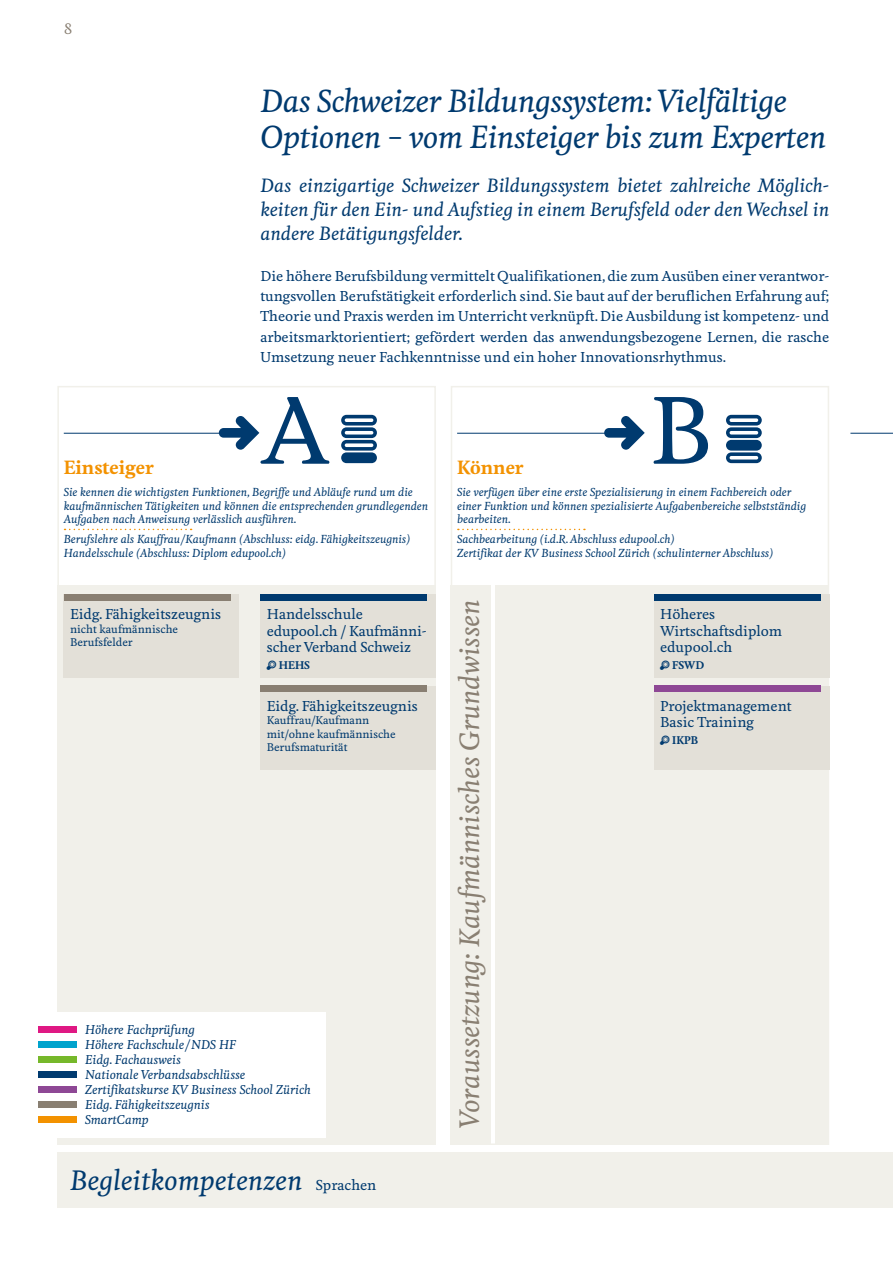
<style>
.page{position:relative;width:893px;height:1263px;background:#fff}
.page>*{position:absolute;margin:0;border:0;box-sizing:border-box;transform-origin:0 0}
.t1{font:500 90px "Feijoa";color:#003a6f}
.Titel{font:italic 500 30px/36px "Feijoa";letter-spacing:-.02em;color:#003a6f}
.t2{font:italic 500 26.25px "Feijoa";color:#897f72}
.t3{font:italic 500 26.25px "Feijoa";color:#003a6f}
.Lead{font:italic 500 18px/24px "Feijoa";color:#003a6f;text-align:justify}
.Titel_Niveau{font:700 18px "Feijoa";color:#f39200}
.t4{font:500 14.25px "Feijoa";color:#897f72}
.Grundtext{font:500 13.5px/20.2px "Feijoa";color:#003a6f;text-align:justify}
.Boxbeschriftung_gros{font:500 13.5px/16.5px "Feijoa";color:#003a6f}
.Legende{font:italic 500 12px "Feijoa";color:#003a6f}
.Grundtext_Niveau{font:italic 500 10.8px/13.5px "Feijoa";color:#003a6f}
.Boxbeschriftung_gros-2{font:500 10.5px/13.5px "Feijoa";color:#003a6f}
.Boxbeschriftung_gros-3{font:700 10.5px "Feijoa";color:#003a6f}
</style>
<div class="page">
<div style="left:57px;top:586px;width:379px;height:559px;background:#f1f0ea"></div>
<div style="left:495px;top:586px;width:334px;height:559px;background:#f1f0ea"></div>
<svg style="left:341px;top:415px;width:36px;height:48px"></svg>
<svg style="left:726px;top:415px;width:36px;height:48px"></svg>
<svg style="left:604px;top:416px;width:41px;height:34px"></svg>
<svg style="left:219px;top:416px;width:40px;height:34px"></svg>
<hr style="left:457px;top:433px;width:156px;height:1px;background:#003a6f">
<hr style="left:64px;top:433px;width:159px;height:1px;background:#003a6f">
<svg style="left:65px;top:529px;width:127px;height:1px"></svg>
<hr style="left:850px;top:433px;width:43px;height:1px;background:#003a6f">
<div style="left:654px;top:686px;width:175px;height:84px;background:#e3e0d8"></div>
<div style="left:654px;top:594px;width:175px;height:84px;background:#e3e0d8"></div>
<div style="left:451px;top:586px;width:40px;height:559px;background:#f1f0ea"></div>
<div style="left:57px;top:1152px;width:836px;height:56px;background:#f1f0ea"></div>
<div style="left:260px;top:686px;width:176px;height:84px;background:#e3e0d8"></div>
<div style="left:64px;top:594px;width:175px;height:84px;background:#e3e0d8"></div>
<div style="left:260px;top:594px;width:176px;height:84px;background:#e3e0d8"></div>
<svg style="left:458px;top:529px;width:127px;height:1px"></svg>
<div style="left:64px;top:594px;width:167px;height:7px;background:#897f72"></div>
<div style="left:260px;top:686px;width:167px;height:6px;background:#897f72"></div>
<div style="left:260px;top:594px;width:167px;height:7px;background:#003a6f"></div>
<div style="left:654px;top:594px;width:167px;height:7px;background:#003a6f"></div>
<div style="left:654px;top:686px;width:167px;height:6px;background:#8e4895"></div>
<div style="left:53px;top:1012px;width:272px;height:125px;background:#fff"></div>
<div style="left:38px;top:1041px;width:39px;height:6px;background:#00a3cd"></div>
<div style="left:38px;top:1101px;width:39px;height:7px;background:#897f72"></div>
<div style="left:38px;top:1086px;width:39px;height:6px;background:#8e4895"></div>
<div style="left:38px;top:1071px;width:39px;height:6px;background:#003a6f"></div>
<div style="left:38px;top:1056px;width:39px;height:6px;background:#76b82a"></div>
<div style="left:38px;top:1026px;width:39px;height:6px;background:#df1883"></div>
<div style="left:38px;top:1116px;width:39px;height:7px;background:#f39200"></div>
<h3 class="t4" style="left:64px;top:20px;width:10px">8</h3>
<p class="Titel" style="left:260px;top:84px;width:567px">Das Schweizer Bildungssystem: Vielfältige<br>Optionen – vom Einsteiger bis zum Experten</p>
<p class="Lead" style="left:260px;top:174px;width:570px">Das einzigartige Schweizer Bildungssystem bietet zahlreiche Möglich&shy;keiten für den Ein- und Aufstieg in einem Berufsfeld oder den Wechsel in andere Betätigungsfelder.</p>
<p class="Grundtext" style="left:260px;top:266px;width:570px">Die höhere Berufsbildung vermittelt Qualifikationen, die zum Ausüben einer verantwor&shy;tungsvollen Berufstätigkeit erforderlich sind. Sie baut auf der beruflichen Erfahrung auf; Theorie und Praxis werden im Unterricht verknüpft. Die Ausbildung ist kompetenz- und arbeitsmarktorientiert; gefördert werden das anwendungsbezogene Lernen, die rasche Umsetzung neuer Fachkenntnisse und ein hoher Innovationsrhythmus.</p>
<p class="t1" style="left:260px;top:374px;width:70px">A</p>
<p class="Titel_Niveau" style="left:64px;top:455px;width:91px">Einsteiger</p>
<p class="Grundtext_Niveau" style="left:64px;top:486px;width:366px">Sie kennen die wichtigsten Funktionen, Begriffe und Abläufe rund um die kaufmännischen Tätigkeiten und können die entsprechenden grundlegenden<br>Aufgaben nach Anweisung verlässlich ausführen.</p>
<p class="Grundtext_Niveau" style="left:64px;top:533px;width:348px">Berufslehre als Kauffrau/Kaufmann (Abschluss: eidg. Fähigkeitszeugnis)<br>Handelsschule (Abschluss: Diplom edupool.ch)</p>
<p class="Boxbeschriftung_gros" style="left:70px;top:606px;width:153px">Eidg. Fähigkeitszeugnis</p>
<p class="Boxbeschriftung_gros-2" style="left:70px;top:622px;width:109px">nicht kaufmännische<br>Berufsfelder</p>
<p class="Boxbeschriftung_gros" style="left:267px;top:606px;width:98px">Handelsschule</p>
<p class="Boxbeschriftung_gros" style="left:267px;top:623px;width:161px">edupool.ch / Kaufmänni&shy;scher Verband Schweiz</p>
<p class="Boxbeschriftung_gros-3" style="left:279px;top:657px;width:33px">HEHS</p>
<p class="Boxbeschriftung_gros" style="left:267px;top:698px;width:153px">Eidg. Fähigkeitszeugnis</p>
<p class="Boxbeschriftung_gros-2" style="left:267px;top:714px;width:130px">Kauffrau/Kaufmann mit/ohne kaufmännische<br>Berufsmaturität</p>
<p class="Legende" style="left:85px;top:1021px;width:111px">Höhere Fachprüfung</p>
<p class="Legende" style="left:85px;top:1036px;width:153px">Höhere Fachschule / NDS HF</p>
<p class="Legende" style="left:85px;top:1051px;width:97px">Eidg. Fachausweis</p>
<p class="Legende" style="left:85px;top:1066px;width:162px">Nationale Verbandsabschlüsse</p>
<p class="Legende" style="left:85px;top:1081px;width:227px">Zertifikatskurse KV Business School Zürich</p>
<p class="Legende" style="left:85px;top:1096px;width:126px">Eidg. Fähigkeitszeugnis</p>
<p class="Legende" style="left:85px;top:1111px;width:65px">SmartCamp</p>
<p class="t3" style="left:70px;top:1163px;width:234px">Begleitkompetenzen</p>
<p class="Grundtext" style="left:316px;top:1175px;width:62px">Sprachen</p>
<p class="t1" style="left:649px;top:374px;width:64px">B</p>
<p class="Titel_Niveau" style="left:457px;top:455px;width:68px">Könner</p>
<p class="Grundtext_Niveau" style="left:457px;top:486px;width:350px">Sie verfügen über eine erste Spezialisierung in einem Fachbereich oder einer Funktion und können spezialisierte Aufgabenbereiche selbstständig bearbeiten.</p>
<p class="Grundtext_Niveau" style="left:457px;top:533px;width:318px">Sachbearbeitung (i.d.R. Abschluss edupool.ch)<br>Zertifikat der KV Business School Zürich (schulinterner Abschluss)</p>
<p class="t2" style="left:453px;top:1128px;width:530px;rotate:-90deg">Voraussetzung: Kaufmännisches Grundwissen</p>
<p class="Boxbeschriftung_gros" style="left:660px;top:606px;width:57px">Höheres</p>
<p class="Boxbeschriftung_gros" style="left:660px;top:623px;width:124px">Wirtschaftsdiplom edupool.ch</p>
<p class="Boxbeschriftung_gros-3" style="left:672px;top:657px;width:34px">FSWD</p>
<p class="Boxbeschriftung_gros" style="left:660px;top:698px;width:133px">Projektmanagement<br>Basic Training</p>
<p class="Boxbeschriftung_gros-3" style="left:672px;top:732px;width:27px">IKPB</p>
</div>
